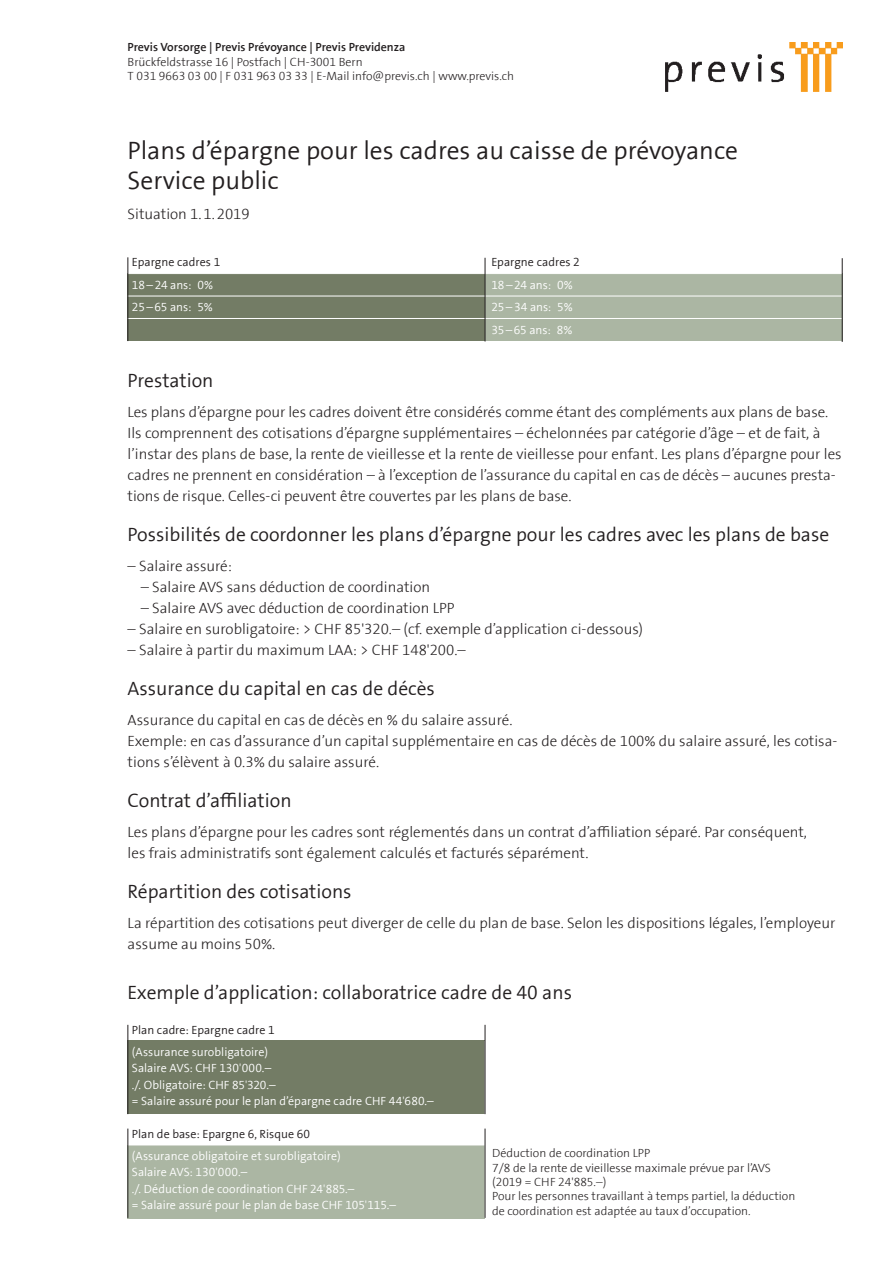
<style>
.page{position:relative;width:885px;height:1263px;background:#fff}
.page>*{position:absolute;margin:0;border:0;box-sizing:border-box;transform-origin:0 0}
.titel_17_previs{font:300 25.5px/30.6px "Previs The Sans";color:#231f20}
.titel_13_bold_previs{font:300 19.5px "Previs The Sans";color:#231f20}
.text_10_14_E_previs{font:300 19.5px "Previs The Sans";color:#231f20}
.text_10_14_E_previs-2{font:300 15px/21px "Previs The Sans";color:#231f20}
._8_light_Linien{font:300 12px/16.5px "Previs The Sans";color:#fff}
.text_10_14_E_previs-3{font:300 12px/14.4px "Previs The Sans";color:#231f20}
.t1{font:300 12px/14.4px "Previs The Sans";letter-spacing:-.005em;color:#231f20}
._8_light_Linien-2{font:300 12px "Previs The Sans";color:#231f20}
.s1{font-style:inherit}
</style>
<div class="page">
<div style="left:128px;top:274px;width:357px;height:67px;background:#737c65"></div>
<div style="left:485px;top:274px;width:357px;height:67px;background:#abb6a3"></div>
<hr style="left:128px;top:296px;width:713px;height:1px;background:#fff">
<hr style="left:128px;top:318px;width:713px;height:1px;background:#fff">
<hr style="left:484px;top:258px;width:1px;height:83px;background:#231f20">
<hr style="left:128px;top:257px;width:1px;height:84px;background:#231f20">
<div style="left:128px;top:1041px;width:357px;height:85px;background:#737c65"></div>
<div style="left:128px;top:1145px;width:357px;height:73px;background:#abb6a3"></div>
<hr style="left:128px;top:1145px;width:357px;height:1px;background:#fff">
<div style="left:124px;top:1114px;width:365px;height:12px;background:#fff"></div>
<hr style="left:484px;top:1025px;width:1px;height:89px;background:#231f20">
<hr style="left:128px;top:1025px;width:1px;height:89px;background:#231f20">
<hr style="left:484px;top:1128px;width:1px;height:90px;background:#231f20">
<hr style="left:128px;top:1128px;width:1px;height:90px;background:#231f20">
<hr style="left:841px;top:258px;width:1px;height:84px;background:#231f20">
<img style="left:665px;top:43px;width:177px;height:49px">
<p class="t1" style="left:128px;top:41px;width:279px">Previs Vorsorge | Previs Prévoyance | Previs Previdenza<br><span class="s1">Brückfeldstrasse 16 | Postfach | CH-3001 Bern</span></p>
<p class="text_10_14_E_previs-3" style="left:128px;top:69px;width:388px">T 031 9663 03 00 | F 031 963 03 33 | E-Mail info@previs.ch | www.previs.ch</p>
<p class="titel_17_previs" style="left:128px;top:136px;width:612px">Plans d’épargne pour les cadres au caisse de prévoyance<br>Service public</p>
<p class="text_10_14_E_previs-2" style="left:128px;top:204px;width:124px">Situation 1.1.2019</p>
<p class="_8_light_Linien-2" style="left:132px;top:256px;width:90px">Epargne cadres 1</p>
<p class="_8_light_Linien-2" style="left:491px;top:256px;width:90px">Epargne cadres 2</p>
<p class="_8_light_Linien" style="left:132px;top:277px;width:83px">18–24 ans: 0%</p>
<p class="_8_light_Linien" style="left:491px;top:277px;width:83px">18–24 ans: 0%</p>
<p class="_8_light_Linien" style="left:132px;top:299px;width:82px">25–65 ans: 5%</p>
<p class="_8_light_Linien" style="left:491px;top:299px;width:83px">25–34 ans: 5%</p>
<p class="_8_light_Linien" style="left:491px;top:322px;width:82px">35–65 ans: 8%</p>
<p class="titel_13_bold_previs" style="left:128px;top:371px;width:87px">Prestation</p>
<p class="text_10_14_E_previs-2" style="left:128px;top:402px;width:715px">Les plans d’épargne pour les cadres doivent être considérés comme étant des compléments aux plans de base.<br>Ils comprennent des cotisations d’épargne supplémentaires – échelonnées par catégorie d’âge – et de fait, à l’instar des plans de base, la rente de vieillesse et la rente de vieillesse pour enfant. Les plans d’épargne pour les cadres ne prennent en considération – à l’exception de l’assurance du capital en cas de décès – aucunes presta&shy;tions de risque. Celles-ci peuvent être couvertes par les plans de base.</p>
<p class="titel_13_bold_previs" style="left:128px;top:525px;width:703px">Possibilités de coordonner les plans d’épargne pour les cadres avec les plans de base</p>
<p class="text_10_14_E_previs-2" style="left:128px;top:556px;width:106px">– Salaire assuré:</p>
<p class="text_10_14_E_previs-2" style="left:141px;top:577px;width:291px">– Salaire AVS sans déduction de coordination</p>
<p class="text_10_14_E_previs-2" style="left:141px;top:598px;width:315px">– Salaire AVS avec déduction de coordination LPP</p>
<p class="text_10_14_E_previs-2" style="left:128px;top:619px;width:517px">– Salaire en surobligatoire: &gt; CHF 85'320.– (cf. exemple d’application ci-dessous)</p>
<p class="text_10_14_E_previs-2" style="left:128px;top:640px;width:340px">– Salaire à partir du maximum LAA: &gt; CHF 148'200.–</p>
<p class="titel_13_bold_previs" style="left:128px;top:679px;width:309px">Assurance du capital en cas de décès</p>
<p class="text_10_14_E_previs-2" style="left:128px;top:710px;width:386px">Assurance du capital en cas de décès en % du salaire assuré.</p>
<p class="text_10_14_E_previs-2" style="left:128px;top:731px;width:711px">Exemple: en cas d’assurance d’un capital supplémentaire en cas de décès de 100% du salaire assuré, les cotisa&shy;tions s’élèvent à 0.3% du salaire assuré.</p>
<p class="titel_13_bold_previs" style="left:128px;top:790px;width:165px">Contrat d’affiliation</p>
<p class="text_10_14_E_previs-2" style="left:128px;top:822px;width:680px">Les plans d’épargne pour les cadres sont réglementés dans un contrat d’affiliation séparé. Par conséquent, les frais administratifs sont également calculés et facturés séparément.</p>
<p class="titel_13_bold_previs" style="left:128px;top:881px;width:225px">Répartition des cotisations</p>
<p class="text_10_14_E_previs-2" style="left:128px;top:913px;width:709px">La répartition des cotisations peut diverger de celle du plan de base. Selon les dispositions légales, l’employeur assume au moins 50%.</p>
<p class="text_10_14_E_previs" style="left:128px;top:982px;width:446px">Exemple d’application: collaboratrice cadre de 40 ans</p>
<p class="_8_light_Linien-2" style="left:132px;top:1023px;width:144px">Plan cadre: Epargne cadre 1</p>
<p class="_8_light_Linien" style="left:132px;top:1044px;width:137px">(Assurance surobligatoire)</p>
<p class="_8_light_Linien" style="left:132px;top:1060px;width:141px">Salaire AVS: CHF 130<span class="s1">'</span>000.–</p>
<p class="_8_light_Linien" style="left:132px;top:1077px;width:145px">./. Obligatoire: CHF 85<span class="s1">'</span>320.–</p>
<p class="_8_light_Linien" style="left:132px;top:1093px;width:303px">= Salaire assuré pour le plan d’épargne cadre CHF 44<span class="s1">'</span>680.–</p>
<p class="_8_light_Linien-2" style="left:132px;top:1127px;width:180px">Plan de base: Epargne 6, Risque 60</p>
<p class="_8_light_Linien" style="left:132px;top:1148px;width:266px">(Assurance obligatoire et surobligatoire)<br>Salaire AVS: 130<span class="s1">'</span>000.–<br>./. Déduction de coordination CHF 24<span class="s1">'</span>885.–<br>= Salaire assuré pour le plan de base CHF 105<span class="s1">'</span>115.–</p>
<p class="text_10_14_E_previs-3" style="left:492px;top:1146px;width:160px">Déduction de coordination LPP</p>
<p class="text_10_14_E_previs-3" style="left:492px;top:1161px;width:280px">7/8 de la rente de vieillesse maximale prévue par l’AVS (2019 = CHF 24'885.–)</p>
<p class="text_10_14_E_previs-3" style="left:492px;top:1190px;width:304px">Pour les personnes travaillant à temps partiel, la déduction de coordination est adaptée au taux d’occupation.</p>
</div>
